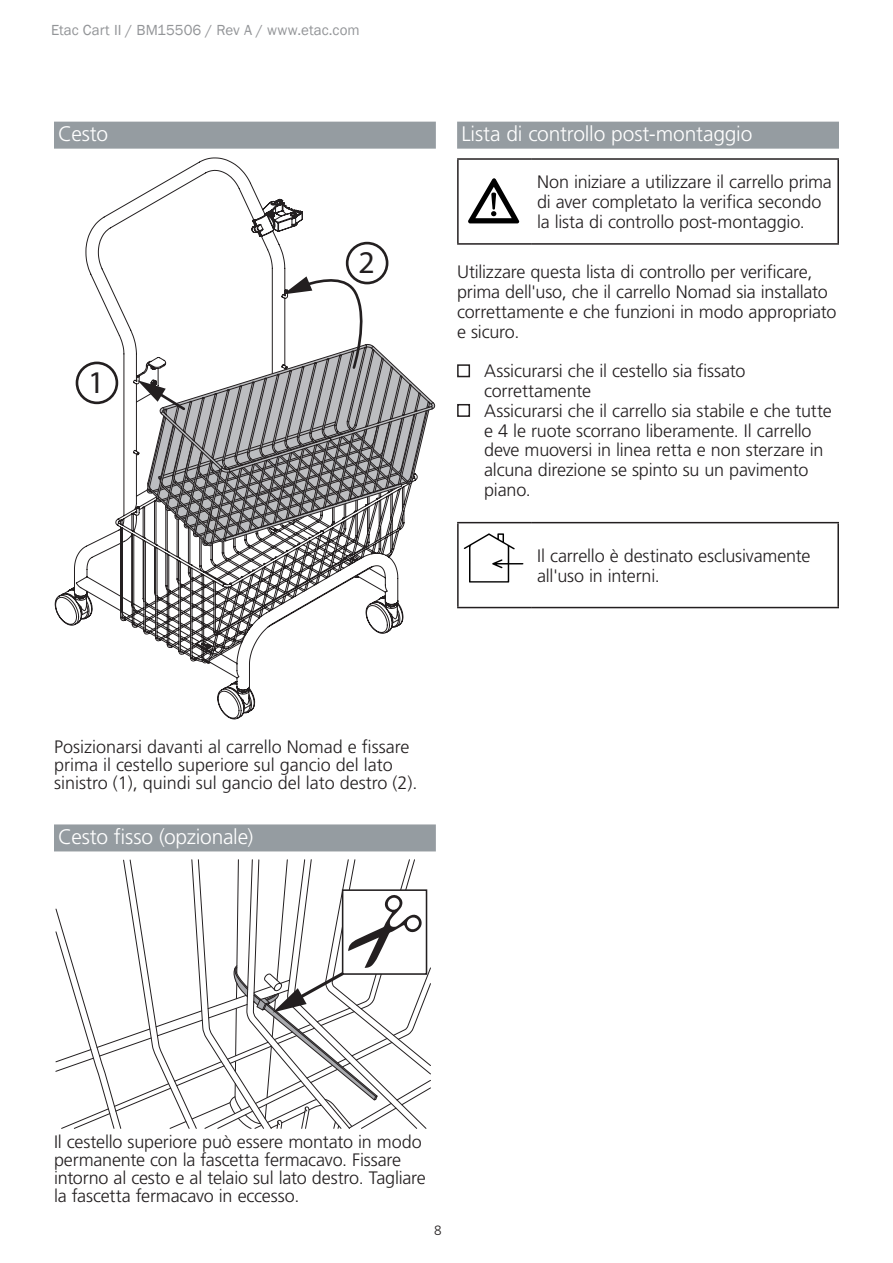
<style>
.page{position:relative;width:893px;height:1263px;background:#fff}
.page>*{position:absolute;margin:0;border:0;box-sizing:border-box;transform-origin:0 0}
.t1{font:31.65px "Myriad Pro";color:#231f20}
.Paragraph_header_-_o{font:300 21px "Frutiger LT Pro";letter-spacing:-.01em;color:#fff}
.Body_text{font:300 18px/19.8px "Frutiger LT Pro";letter-spacing:-.01em;color:#231f20}
.t2{font:15px "Franklin Gothic";color:#939598}
.t3{font:300 13.5px "Frutiger LT Std";color:#231f20}
</style>
<div class="page">
<div style="left:54px;top:122px;width:382px;height:27px;background:#959ca1"></div>
<div style="left:54px;top:824px;width:382px;height:27px;background:#959ca1"></div>
<svg style="left:55px;top:157px;width:349px;height:563px"></svg>
<svg style="left:137px;top:274px;width:298px;height:272px"></svg>
<div style="left:76px;top:362px;width:42px;height:42px;border:3px solid #231f20;border-radius:50%"></div>
<div style="left:346px;top:242px;width:42px;height:42px;border:3px solid #231f20;border-radius:50%"></div>
<svg style="left:55px;top:859px;width:376px;height:270px"></svg>
<div style="left:342px;top:889px;width:85px;height:86px;border:2px solid #231f20"></div>
<svg style="left:169px;top:859px;width:254px;height:270px"></svg>
<div style="left:457px;top:122px;width:382px;height:27px;background:#959ca1"></div>
<hr style="left:457px;top:158px;width:74px;height:2px;background:#231f20">
<hr style="left:457px;top:160px;width:2px;height:83px;background:#231f20">
<hr style="left:531px;top:158px;width:308px;height:2px;background:#231f20">
<hr style="left:837px;top:160px;width:2px;height:83px;background:#231f20">
<hr style="left:457px;top:243px;width:74px;height:2px;background:#231f20">
<hr style="left:531px;top:243px;width:308px;height:2px;background:#231f20">
<svg style="left:468px;top:178px;width:51px;height:45px"></svg>
<div style="left:457px;top:364px;width:13px;height:13px;border:2px solid #231f20"></div>
<div style="left:457px;top:404px;width:13px;height:13px;border:2px solid #231f20"></div>
<hr style="left:457px;top:522px;width:74px;height:1px;background:#231f20">
<hr style="left:457px;top:523px;width:2px;height:84px;background:#231f20">
<hr style="left:531px;top:522px;width:308px;height:1px;background:#231f20">
<hr style="left:837px;top:523px;width:2px;height:84px;background:#231f20">
<hr style="left:457px;top:607px;width:74px;height:1px;background:#231f20">
<hr style="left:531px;top:607px;width:308px;height:1px;background:#231f20">
<svg style="left:464px;top:533px;width:59px;height:49px"></svg>
<p class="t2" style="left:51px;top:20px;width:310px">Etac Cart II / BM15506 / Rev A / www.etac.com</p>
<p class="Paragraph_header_-_o" style="left:58px;top:121px;width:51px">Cesto</p>
<p class="t1" style="left:88px;top:363px;width:18px">1</p>
<p class="t1" style="left:358px;top:243px;width:18px">2</p>
<p class="Paragraph_header_-_o" style="left:461px;top:121px;width:293px">Lista di controllo post-montaggio</p>
<p class="Body_text" style="left:537px;top:172px;width:296px">Non iniziare a utilizzare il carrello prima di aver completato la verifica secondo la lista di controllo post-montaggio.</p>
<p class="Body_text" style="left:457px;top:262px;width:381px">Utilizzare questa lista di controllo per verificare, prima dell'uso, che il carrello Nomad sia installato correttamente e che funzioni in modo appropriato e sicuro.</p>
<p class="Body_text" style="left:484px;top:361px;width:263px">Assicurarsi che il cestello sia fissato correttamente</p>
<p class="Body_text" style="left:484px;top:401px;width:349px">Assicurarsi che il carrello sia stabile e che tutte e 4 le ruote scorrano liberamente. Il carrello deve muoversi in linea retta e non sterzare in alcuna direzione se spinto su un pavimento piano.</p>
<p class="Body_text" style="left:537px;top:546px;width:275px">Il carrello è destinato esclusivamente all'uso in interni.</p>
<p class="Body_text" style="left:54px;top:738px;width:365px;line-height:18px">Posizionarsi davanti al carrello Nomad e fissare prima il cestello superiore sul gancio del lato sinistro (1), quindi sul gancio del lato destro (2).</p>
<p class="Paragraph_header_-_o" style="left:58px;top:824px;width:196px">Cesto fisso (opzionale)</p>
<p class="Body_text" style="left:54px;top:1133px;width:373px;line-height:18px">Il cestello superiore può essere montato in modo permanente con la fascetta fermacavo. Fissare intorno al cesto e al telaio sul lato destro. Tagliare la fascetta fermacavo in eccesso.</p>
<p class="t3" style="left:434px;top:1222px;width:9px">8</p>
</div>
